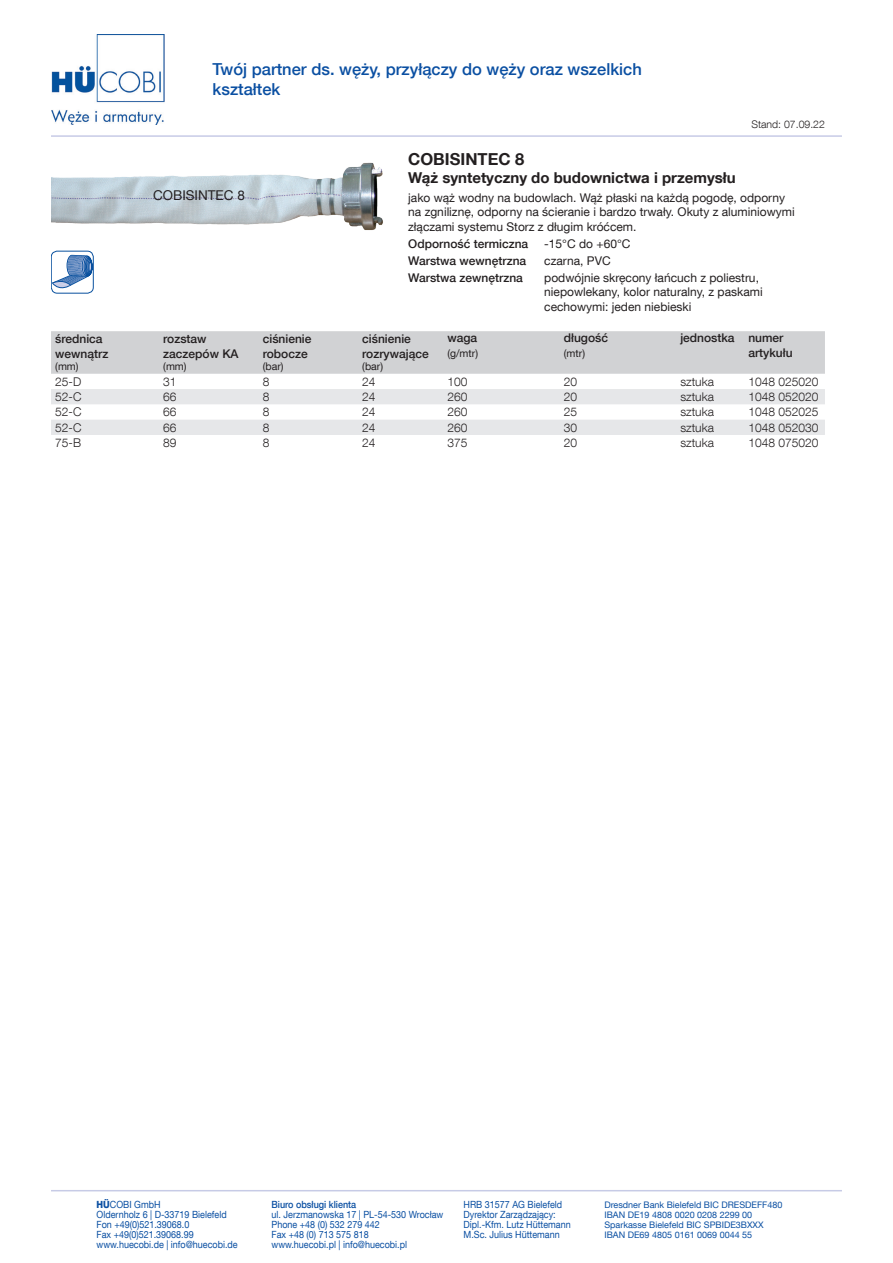
<style>
.page{position:relative;width:893px;height:1263px;background:#fff}
.page>*{position:absolute;margin:0;border:0;box-sizing:border-box;transform-origin:0 0}
.t1{font:500 16.5px/19.8px "Helvetica Neue LT Com";color:#0a4fa2}
.t2{font:700 16.5px "Helvetica Neue LT Com";color:#231f20}
.t3{font:700 15px "Helvetica Neue LT Com";color:#231f20}
.t4{font:13.5px "Helvetica Neue LT Com";color:#231f20}
.t5{font:12px/14.4px "Helvetica Neue LT Com";color:#231f20}
.t6{font:500 12px/14.4px "Helvetica Neue LT Com";color:#231f20}
.t7{font:300 12px "Helvetica Neue LT Com";color:#231f20}
.t8{font:10.5px "Helvetica Neue LT Com";color:#231f20}
.t9{font:300 10.5px "Helvetica Neue LT Com";color:#231f20}
.t10{font:9.9px "Helvetica Neue LT Com";color:#0a4fa2;scale:.91 1}
.t11{font:500 9.9px "Helvetica Neue LT Com";color:#0a4fa2;scale:.91 1}
.t12{font:9px "Helvetica Neue LT Com";color:#0a4fa2}
.s1{font-weight:800}
</style>
<div class="page">
<hr style="left:51px;top:1190px;width:791px;height:1px;background:#c7cbe6">
<img style="left:51px;top:34px;width:114px;height:90px">
<hr style="left:51px;top:135px;width:791px;height:2px;background:#c7cbe6">
<div style="left:51px;top:331px;width:774px;height:43px;background:#d1d2d4"></div>
<svg style="left:51px;top:389px;width:774px;height:46px"></svg>
<div style="left:51px;top:251px;width:43px;height:42px;border:1px solid #08509e;border-radius:6px"></div>
<svg style="left:52px;top:255px;width:41px;height:37px"></svg>
<img style="left:51px;top:162px;width:332px;height:68px">
<h1 class="t1" style="left:213px;top:59px;width:431px">Twój partner ds. węży, przyłączy do węży oraz wszelkich kształtek</h1>
<p class="t9" style="left:751px;top:118px;width:75px">Stand: 07.09.22</p>
<h3 class="t4" style="left:153px;top:187px;width:93px">COBISINTEC 8</h3>
<p class="t6" style="left:55px;top:332px;width:55px">średnica wewnątrz</p>
<p class="t8" style="left:55px;top:360px;width:25px">(mm)</p>
<p class="t6" style="left:163px;top:332px;width:77px">rozstaw zaczepów KA</p>
<p class="t8" style="left:163px;top:360px;width:25px">(mm)</p>
<p class="t6" style="left:263px;top:332px;width:50px">ciśnienie robocze</p>
<p class="t8" style="left:263px;top:360px;width:22px">(bar)</p>
<h1 class="t2" style="left:408px;top:149px;width:118px">COBISINTEC 8</h1>
<h2 class="t3" style="left:408px;top:168px;width:329px">Wąż syntetyczny do budownictwa i przemysłu</h2>
<p class="t5" style="left:408px;top:190px;width:388px">jako wąż wodny na budowlach. Wąż płaski na każdą pogodę, odporny na zgniliznę, odporny na ścieranie i bardzo trwały. Okuty z aluminiowymi złączami systemu Storz z długim króćcem.</p>
<p class="t6" style="left:408px;top:236px;width:122px">Odporność termiczna</p>
<p class="t5" style="left:544px;top:236px;width:88px">-15°C do +60°C</p>
<p class="t6" style="left:408px;top:253px;width:120px">Warstwa wewnętrzna</p>
<p class="t5" style="left:544px;top:253px;width:68px">czarna, PVC</p>
<p class="t6" style="left:408px;top:270px;width:116px">Warstwa zewnętrzna</p>
<p class="t5" style="left:544px;top:270px;width:220px">podwójnie skręcony łańcuch z poliestru, niepowlekany, kolor naturalny, z paskami cechowymi: jeden niebieski</p>
<p class="t6" style="left:362px;top:332px;width:68px">ciśnienie rozrywające</p>
<p class="t8" style="left:362px;top:360px;width:22px">(bar)</p>
<p class="t6" style="left:447px;top:331px;width:31px">waga</p>
<p class="t8" style="left:447px;top:346px;width:32px">(g/mtr)</p>
<p class="t6" style="left:564px;top:331px;width:46px">długość</p>
<p class="t8" style="left:564px;top:346px;width:23px">(mtr)</p>
<p class="t6" style="left:748px;top:331px;width:46px;text-indent:-68px">jednostka numer artykułu</p>
<p class="t7" style="left:55px;top:374px;width:28px">25-D</p>
<p class="t7" style="left:163px;top:374px;width:15px">31</p>
<p class="t7" style="left:263px;top:374px;width:8px">8</p>
<p class="t7" style="left:362px;top:374px;width:15px">24</p>
<p class="t7" style="left:447px;top:374px;width:22px">100</p>
<p class="t7" style="left:564px;top:374px;width:15px">20</p>
<p class="t7" style="left:680px;top:374px;width:35px">sztuka</p>
<p class="t7" style="left:748px;top:374px;width:72px">1048 025020</p>
<p class="t7" style="left:55px;top:389px;width:28px">52-C</p>
<p class="t7" style="left:163px;top:389px;width:15px">66</p>
<p class="t7" style="left:263px;top:389px;width:8px">8</p>
<p class="t7" style="left:362px;top:389px;width:15px">24</p>
<p class="t7" style="left:447px;top:389px;width:22px">260</p>
<p class="t7" style="left:564px;top:389px;width:15px">20</p>
<p class="t7" style="left:680px;top:389px;width:35px">sztuka</p>
<p class="t7" style="left:748px;top:389px;width:72px">1048 052020</p>
<p class="t7" style="left:55px;top:405px;width:28px">52-C</p>
<p class="t7" style="left:163px;top:405px;width:15px">66</p>
<p class="t7" style="left:263px;top:405px;width:8px">8</p>
<p class="t7" style="left:362px;top:405px;width:15px">24</p>
<p class="t7" style="left:447px;top:405px;width:22px">260</p>
<p class="t7" style="left:564px;top:405px;width:15px">25</p>
<p class="t7" style="left:680px;top:405px;width:35px">sztuka</p>
<p class="t7" style="left:748px;top:405px;width:72px">1048 052025</p>
<p class="t7" style="left:55px;top:420px;width:28px">52-C</p>
<p class="t7" style="left:163px;top:420px;width:15px">66</p>
<p class="t7" style="left:263px;top:420px;width:8px">8</p>
<p class="t7" style="left:362px;top:420px;width:15px">24</p>
<p class="t7" style="left:447px;top:420px;width:22px">260</p>
<p class="t7" style="left:564px;top:420px;width:15px">30</p>
<p class="t7" style="left:680px;top:420px;width:35px">sztuka</p>
<p class="t7" style="left:748px;top:420px;width:72px">1048 052030</p>
<p class="t7" style="left:55px;top:435px;width:27px">75-B</p>
<p class="t7" style="left:163px;top:435px;width:15px">89</p>
<p class="t7" style="left:263px;top:435px;width:8px">8</p>
<p class="t7" style="left:362px;top:435px;width:15px">24</p>
<p class="t7" style="left:447px;top:435px;width:22px">375</p>
<p class="t7" style="left:564px;top:435px;width:15px">20</p>
<p class="t7" style="left:680px;top:435px;width:35px">sztuka</p>
<p class="t7" style="left:748px;top:435px;width:72px">1048 075020</p>
<p class="t10" style="left:97px;top:1198px;width:72px"><span class="s1">HÜ</span>COBI GmbH</p>
<p class="t11" style="left:271px;top:1198px;width:95px">Biuro obsługi klienta</p>
<p class="t10" style="left:463px;top:1198px;width:110px">HRB 31577 AG Bielefeld</p>
<p class="t12" style="left:604px;top:1199px;width:180px">Dresdner Bank Bielefeld BIC DRESDEFF480</p>
<p class="t10" style="left:97px;top:1208px;width:145px">Oldernholz 6 | D-33719 Bielefeld</p>
<p class="t10" style="left:271px;top:1208px;width:190px">ul. Jerzmanowska 17 | PL-54-530 Wrocław</p>
<p class="t10" style="left:463px;top:1208px;width:103px">Dyrektor Zarządzający:</p>
<p class="t12" style="left:604px;top:1209px;width:149px">IBAN DE19 4808 0020 0208 2299 00</p>
<p class="t10" style="left:97px;top:1218px;width:104px">Fon +49(0)521.39068.0</p>
<p class="t10" style="left:271px;top:1218px;width:121px">Phone +48 (0) 532 279 442</p>
<p class="t10" style="left:463px;top:1218px;width:119px">Dipl.-Kfm. Lutz Hüttemann</p>
<p class="t12" style="left:604px;top:1219px;width:161px">Sparkasse Bielefeld BIC SPBIDE3BXXX</p>
<p class="t10" style="left:97px;top:1228px;width:108px">Fax +49(0)521.39068.99</p>
<p class="t10" style="left:271px;top:1228px;width:108px">Fax +48 (0) 713 575 818</p>
<p class="t10" style="left:463px;top:1228px;width:107px">M.Sc. Julius Hüttemann</p>
<p class="t12" style="left:604px;top:1229px;width:149px">IBAN DE69 4805 0161 0069 0044 55</p>
<p class="t10" style="left:97px;top:1239px;width:157px">www.huecobi.de | info@huecobi.de</p>
<p class="t10" style="left:271px;top:1239px;width:150px">www.huecobi.pl | info@huecobi.pl</p>
</div>
